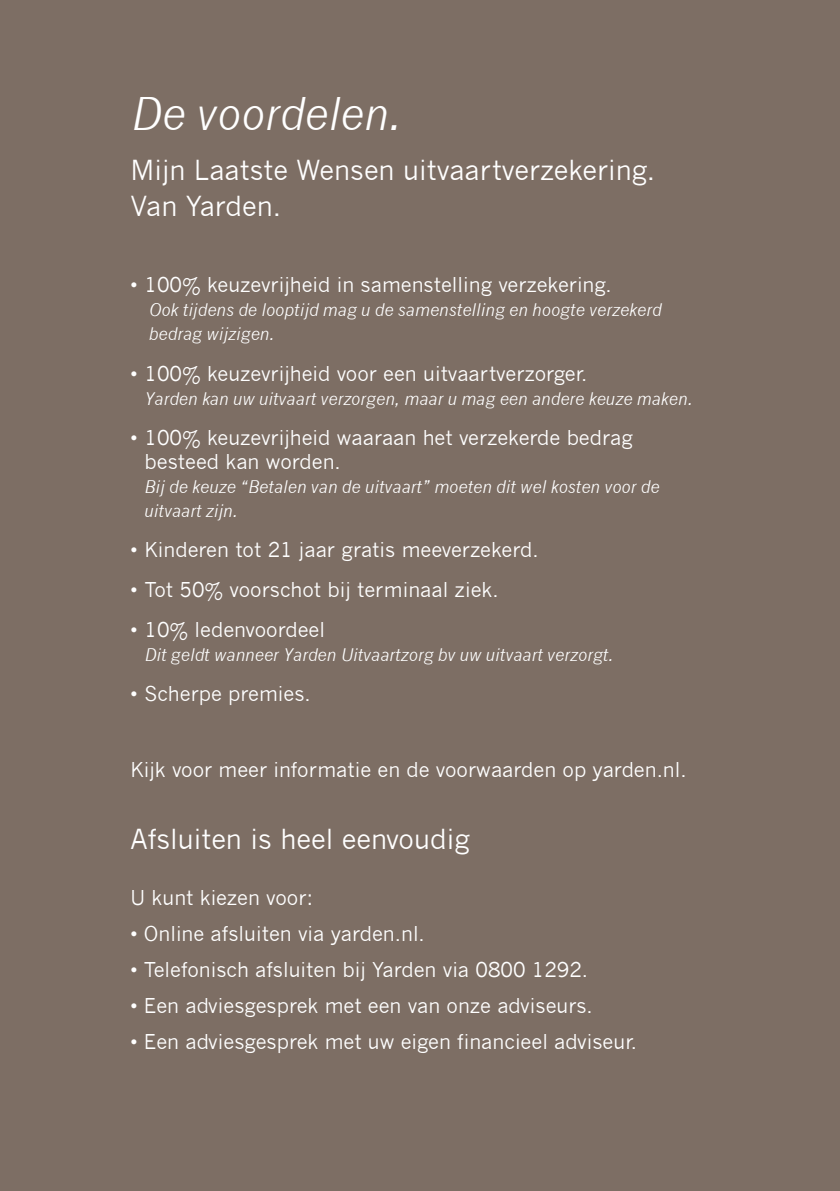
<style>
.page{position:relative;width:840px;height:1191px;background:#fff}
.page>*{position:absolute;margin:0;border:0;box-sizing:border-box;transform-origin:0 0}
.t1{font:italic 44px "News Gothic";color:#fff}
.t2{font:27px/36px "News Gothic";color:#fff}
.t3{font:20px/24px "News Gothic";color:#fff}
.t4{font:italic 17px/24px "News Gothic";color:#fff}
</style>
<div class="page">
<div style="left:0;top:0;width:839px;height:1191px;background:#7d6e64"></div>
<h1 class="t1" style="left:130px;top:88px;width:273px">De voordelen.</h1>
<h2 class="t2" style="left:130px;top:153px;width:526px">Mijn Laatste Wensen uitvaartverzekering.<br>Van Yarden.</h2>
<p class="t3" style="left:130px;top:273px;width:482px">• 100% keuzevrijheid in samenstelling verzekering.</p>
<p class="t4" style="left:149px;top:298px;width:514px">Ook tijdens de looptijd mag u de samenstelling en hoogte verzekerd bedrag wijzigen.</p>
<p class="t3" style="left:130px;top:361px;width:458px">• 100% keuzevrijheid voor een uitvaartverzorger.</p>
<p class="t4" style="left:144px;top:386px;width:549px">Yarden kan uw uitvaart verzorgen, maar u mag een andere keuze maken.</p>
<p class="t3" style="left:144px;top:425px;width:489px;text-indent:-14px">• 100% keuzevrijheid waaraan het verzekerde bedrag besteed kan worden.</p>
<p class="t4" style="left:144px;top:474px;width:516px">Bij de keuze “Betalen van de uitvaart” moeten dit wel kosten voor de uitvaart zijn.</p>
<p class="t3" style="left:130px;top:537px;width:409px">• Kinderen tot 21 jaar gratis meeverzekerd.</p>
<p class="t3" style="left:130px;top:577px;width:369px">• Tot 50% voorschot bij terminaal ziek.</p>
<p class="t3" style="left:130px;top:617px;width:196px">• 10% ledenvoordeel</p>
<p class="t4" style="left:144px;top:642px;width:470px">Dit geldt wanneer Yarden Uitvaartzorg bv uw uitvaart verzorgt.</p>
<p class="t3" style="left:130px;top:681px;width:181px">• Scherpe premies.</p>
<p class="t3" style="left:130px;top:757px;width:557px">Kijk voor meer informatie en de voorwaarden op yarden.nl.</p>
<h2 class="t2" style="left:130px;top:821px;width:340px">Afsluiten is heel eenvoudig</h2>
<p class="t3" style="left:130px;top:885px;width:184px">U kunt kiezen voor:</p>
<p class="t3" style="left:130px;top:921px;width:296px">• Online afsluiten via yarden.nl.</p>
<p class="t3" style="left:130px;top:957px;width:459px">• Telefonisch afsluiten bij Yarden via 0800 1292.</p>
<p class="t3" style="left:130px;top:993px;width:463px">• Een adviesgesprek met een van onze adviseurs.</p>
<p class="t3" style="left:130px;top:1029px;width:508px">• Een adviesgesprek met uw eigen financieel adviseur.</p>
</div>
